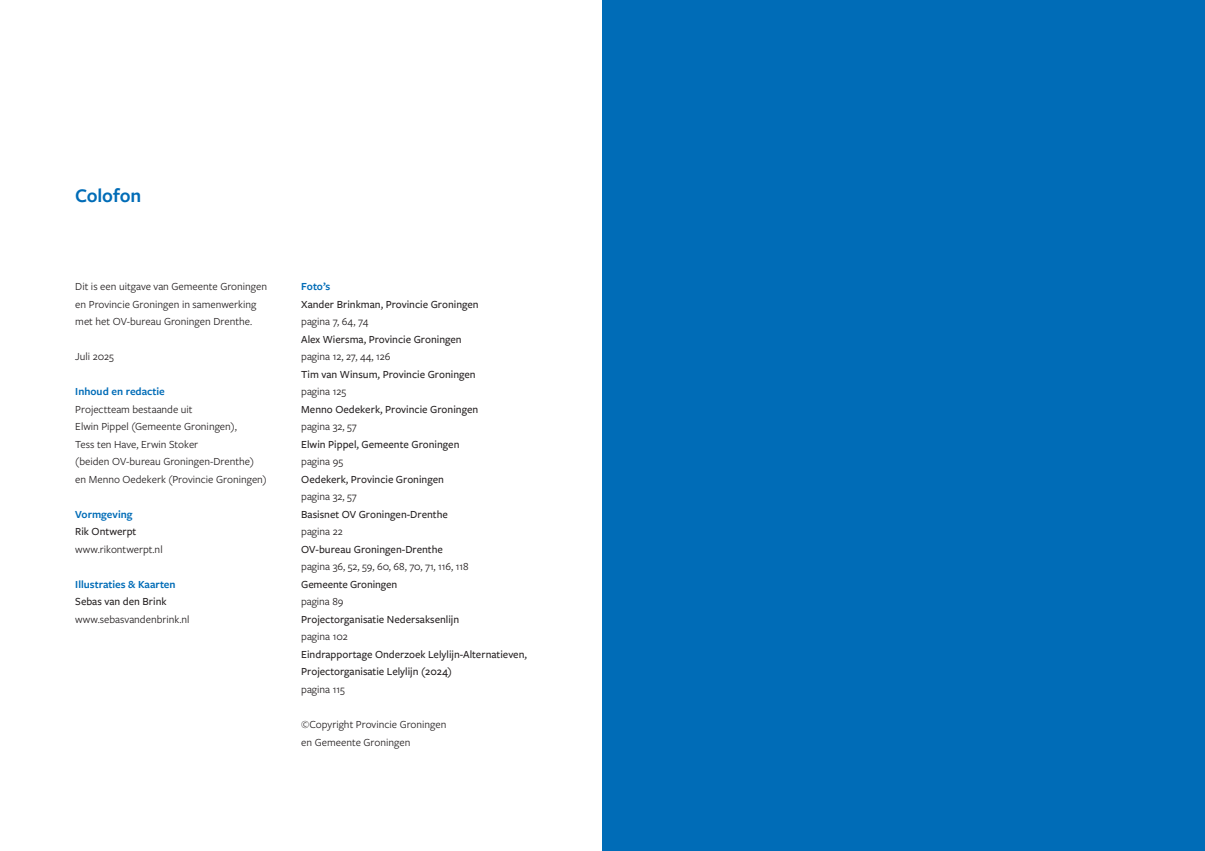
<style>
.page{position:relative;width:1205px;height:851px;background:#fff}
.page>*{position:absolute;margin:0;border:0;box-sizing:border-box;transform-origin:0 0}
.Paragraaf{font:600 20px "Freight Sans Pro";letter-spacing:-.01em;color:#006cb7}
.body{font:500 11.25px/17.5px "Freight Sans Pro";color:#231f20}
.body-2{font:11.25px/17.5px "Freight Sans Pro";color:#231f20}
.kopje{font:600 11.25px "Freight Sans Pro";color:#006cb7}
.s1{font-weight:400}
.s2{font-weight:500}
</style>
<div class="page">
<div style="left:602px;top:0;width:603px;height:850px;background:#006cb7"></div>
<p class="Paragraaf" style="left:75px;top:182px;width:67px">Colofon</p>
<p class="body-2" style="left:75px;top:277px;width:193px">Dit is een uitgave van Gemeente Groningen en Provincie Groningen in samenwerking met het OV-bureau Groningen Drenthe.</p>
<p class="body-2" style="left:75px;top:347px;width:40px">Juli 2025</p>
<p class="kopje" style="left:75px;top:384px;width:91px">Inhoud en redactie</p>
<p class="body-2" style="left:75px;top:400px;width:193px">Projectteam bestaande uit<br>Elwin Pippel (Gemeente Groningen),<br>Tess ten Have, Erwin Stoker<br>(beiden OV-bureau Groningen-Drenthe) en Menno Oedekerk (Provincie Groningen)</p>
<p class="kopje" style="left:75px;top:506px;width:59px">Vormgeving</p>
<p class="body" style="left:75px;top:522px;width:63px">Rik Ontwerpt</p>
<p class="body-2" style="left:75px;top:540px;width:89px">www.rikontwerpt.nl</p>
<p class="kopje" style="left:75px;top:576px;width:102px">Illustraties &amp; Kaarten</p>
<p class="body" style="left:75px;top:592px;width:93px">Sebas van den Brink</p>
<p class="body-2" style="left:75px;top:610px;width:116px">www.sebasvandenbrink.nl</p>
<p class="kopje" style="left:301px;top:279px;width:31px">Foto’s</p>
<p class="body" style="left:301px;top:295px;width:179px">Xander Brinkman, Provincie Groningen <span class="s1">pagina 7, 64, 74</span></p>
<p class="body" style="left:301px;top:330px;width:162px">Alex Wiersma, Provincie Groningen <span class="s1">pagina 12, 27, 44, 126</span></p>
<p class="body" style="left:301px;top:365px;width:176px">Tim van Winsum, Provincie Groningen <span class="s1">pagina 125</span></p>
<p class="body" style="left:301px;top:400px;width:178px">Menno Oedekerk, Provincie Groningen <span class="s1">pagina 32, 57</span></p>
<p class="body" style="left:301px;top:435px;width:160px">Elwin Pippel, Gemeente Groningen</p>
<p class="body-2" style="left:301px;top:452px;width:43px">pagina 95</p>
<p class="body" style="left:301px;top:470px;width:144px">Oedekerk, Provincie Groningen <span class="s1">pagina 32, 57</span></p>
<p class="body" style="left:301px;top:505px;width:148px">Basisnet OV Groningen-Drenthe <span class="s1">pagina 22</span></p>
<p class="body-2" style="left:301px;top:540px;width:169px"><span class="s2">OV-bureau Groningen-Drenthe </span>pagina 36, 52, 59, 60, 68, 70, 71, 116, 118</p>
<p class="body" style="left:301px;top:575px;width:97px">Gemeente Groningen <span class="s1">pagina 89</span></p>
<p class="body" style="left:301px;top:610px;width:159px">Projectorganisatie Nedersaksenlijn</p>
<p class="body-2" style="left:301px;top:627px;width:48px">pagina 102</p>
<p class="body" style="left:301px;top:645px;width:227px">Eindrapportage Onderzoek Lelylijn-Alternatieven,<br>Projectorganisatie Lelylijn (2024)</p>
<p class="body-2" style="left:301px;top:680px;width:45px">pagina 115</p>
<p class="body-2" style="left:301px;top:715px;width:147px">©Copyright Provincie Groningen en Gemeente Groningen</p>
</div>
